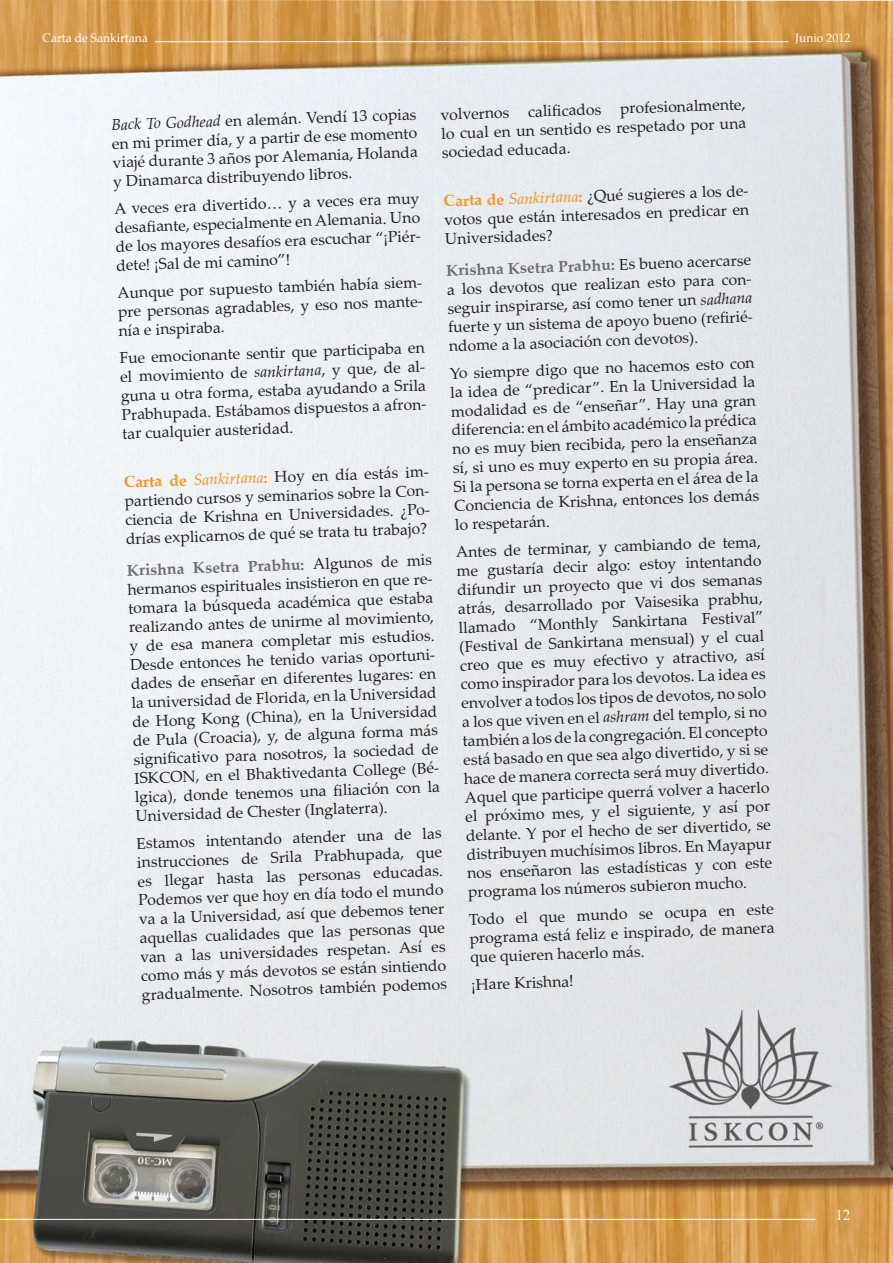
<style>
.page{position:relative;width:893px;height:1263px;background:#fff}
.page>*{position:absolute;margin:0;border:0;box-sizing:border-box;transform-origin:0 0}
.t1{font:15.75px/18.9px "Palatino Linotype";color:#231f20;text-align:justify}
.t2{font:15px "Times";color:#fff}
.t3{font:12px "Palatino";color:#fff}
.s1{font-weight:700;color:#f7931d}
.s2{font-style:italic;color:#f7931d}
.s3{font-weight:700;color:#6c6d70}
.s4{font-style:italic}
</style>
<div class="page">
<img style="left:0;top:0;width:893px;height:1263px">
<hr style="left:0;top:1219px;width:816px;height:1px;background:#fff">
<hr style="left:155px;top:41px;width:634px;height:1px;background:#fff">
<p class="t3" style="left:43px;top:28px;width:107px">Carta de Sankirtana</p>
<p class="t3" style="left:795px;top:28px;width:57px">Junio 2012</p>
<p class="t1" style="left:440px;top:105px;width:306px;rotate:-2deg">volvernos califi cados profesionalmente, lo cual en un sentido es respetado por una sociedad educada.</p>
<p class="t1" style="left:443px;top:191px;width:317px;text-align:left;rotate:-2deg"><span class="s1">Carta de</span> <span class="s2">Sankirtana</span><span class="s1">:</span> ¿Qué sugieres a los de&shy;votos que están interesados en predicar en<br>Universidades?</p>
<p class="t1" style="left:446px;top:260px;width:317px;text-align:left;rotate:-2deg"><span class="s3">Krishna Ksetra Prabhu:</span> Es bueno acercarse a los devotos que realizan esto para con&shy;seguir inspirarse, así como tener un <span class="s4">sadhana </span>fuerte y un sistema de apoyo bueno (refi rié&shy;ndome a la asociación con devotos).</p>
<p class="t1" style="left:449px;top:363px;width:306px;rotate:-2deg">Yo siempre digo que no hacemos esto con la idea de “predicar”. En la Universidad la modalidad es de “enseñar”. Hay una gran diferencia: en el ámbito académico la prédica no es muy bien recibida, pero la enseñanza sí, si uno es muy experto en su propia área.<br>Si la persona se torna experta en el área de la Conciencia de Krishna, entonces los demás lo respetarán.</p>
<p class="t1" style="left:456px;top:542px;width:306px;rotate:-2deg">Antes de terminar, y cambiando de tema, me gustaría decir algo: estoy intentando difundir un proyecto que vi dos semanas atrás, desarrollado por Vaisesika prabhu, llamado “Monthly Sankirtana Festival” (Festival de Sankirtana mensual) y el cual creo que es muy efectivo y atractivo, así como inspirador para los devotos. La idea es envolver a todos los tipos de devotos, no solo a los que viven en el <span class="s4">ashram</span> del templo, si no también a los de la congregación. El concepto está basado en que sea algo divertido, y si se hace de manera correcta será muy divertido.<br>Aquel que participe querrá volver a hacerlo el próximo mes, y el siguiente, y así por delante. Y por el hecho de ser divertido, se distribuyen muchísimos libros. En Mayapur nos enseñaron las estadísticas y con este programa los números subieron mucho.</p>
<p class="t1" style="left:468px;top:909px;width:306px;rotate:-2deg">Todo el que mundo se ocupa en este programa está feliz e inspirado, de manera que quieren hacerlo más.</p>
<p class="t1" style="left:471px;top:974px;width:104px;rotate:-2deg">¡Hare Krishna!</p>
<p class="t1" style="left:111px;top:114px;width:307px;rotate:-2deg"><span class="s4">Back To Godhead</span> en alemán. Vendí 13 copias en mi primer día, y a partir de ese momento viajé durante 3 años por Alemania, Holanda y Dinamarca distribuyendo libros.</p>
<p class="t1" style="left:114px;top:199px;width:317px;text-align:left;rotate:-2deg">A veces era divertido… y a veces era muy desafi ante, especialmente en Alemania. Uno de los mayores desafíos era escuchar “¡Piér&shy;dete! ¡Sal de mi camino”!</p>
<p class="t1" style="left:117px;top:283px;width:317px;rotate:-2deg">Aunque por supuesto también había siem&shy;pre personas agradables, y eso nos mante&shy;nía e inspiraba.</p>
<p class="t1" style="left:119px;top:348px;width:317px;text-align:left;rotate:-2deg">Fue emocionante sentir que participaba en el movimiento de <span class="s4">sankirtana</span>, y que, de al&shy;guna u otra forma, estaba ayudando a Srila Prabhupada. Estábamos dispuestos a afron&shy;tar cualquier austeridad.</p>
<p class="t1" style="left:123px;top:472px;width:317px;rotate:-2deg"><span class="s1">Carta de</span> <span class="s2">Sankirtana</span><span class="s1">:</span> Hoy en día estás im&shy;partiendo cursos y seminarios sobre la Con&shy;ciencia de Krishna en Universidades. ¿Po&shy;drías explicarnos de qué se trata tu trabajo?</p>
<p class="t1" style="left:127px;top:560px;width:317px;text-align:left;rotate:-2deg"><span class="s3">Krishna Ksetra Prabhu:</span> Algunos de mis hermanos espirituales insistieron en que re&shy;tomara la búsqueda académica que estaba realizando antes de unirme al movimiento, y de esa manera completar mis estudios.<br>Desde entonces he tenido varias oportuni&shy;dades de enseñar en diferentes lugares: en la universidad de Florida, en la Universidad de Hong Kong (China), en la Universidad de Pula (Croacia), y, de alguna forma más signifi cativo para nosotros, la sociedad de ISKCON, en el Bhaktivedanta College (Bé&shy;lgica), donde tenemos una fi liación con la Universidad de Chester (Inglaterra).</p>
<p class="t1" style="left:136px;top:833px;width:307px;rotate:-2deg">Estamos intentando atender una de las instrucciones de Srila Prabhupada, que es llegar hasta las personas educadas.<br>Podemos ver que hoy en día todo el mundo va a la Universidad, así que debemos tener aquellas cualidades que las personas que van a las universidades respetan. Así es como más y más devotos se están sintiendo gradualmente. Nosotros también podemos</p>
<p class="t2" style="left:835px;top:1201px;width:16px">12</p>
</div>
